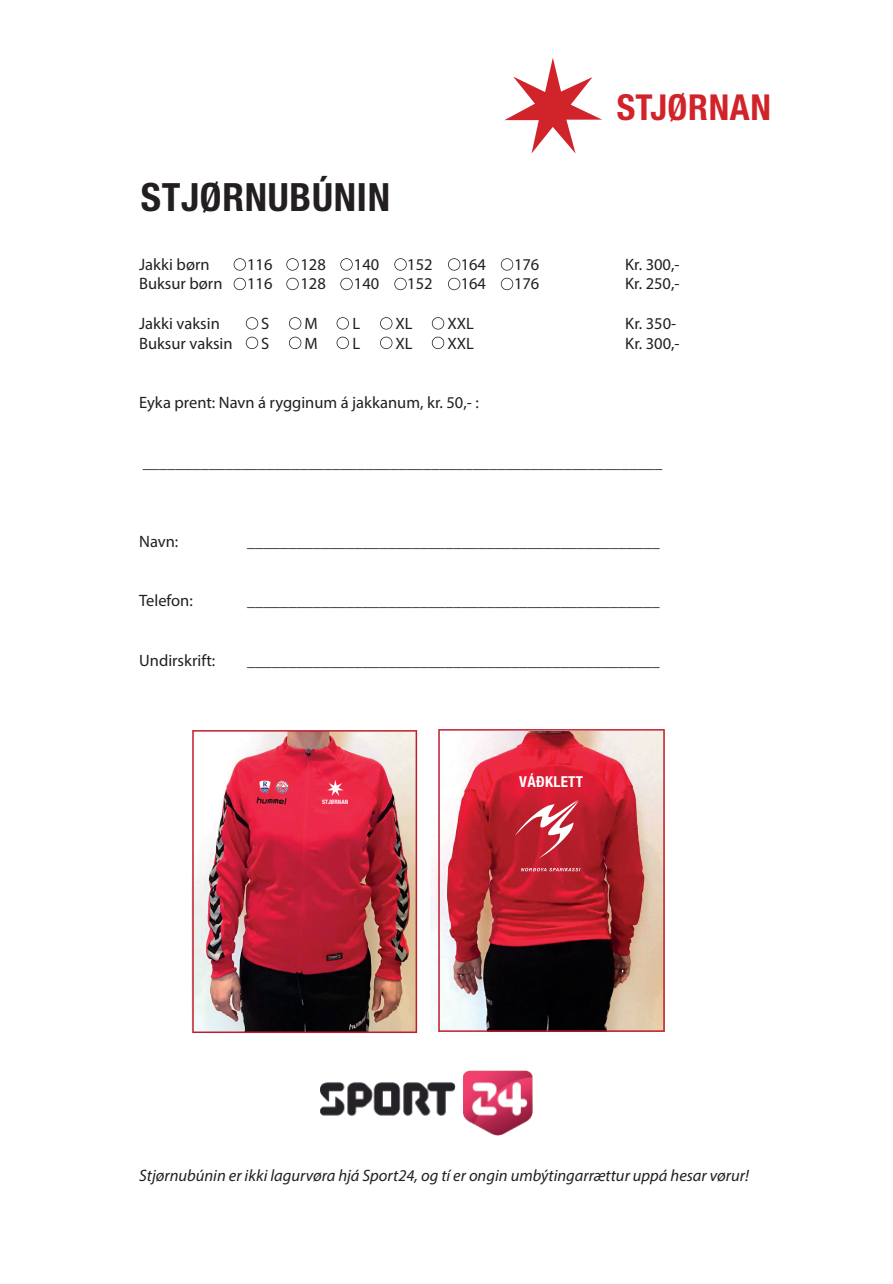
<style>
.page{position:relative;width:893px;height:1284px;background:#fff}
.page>*{position:absolute;margin:0;border:0;box-sizing:border-box;transform-origin:0 0}
.t1{font:700 condensed 39px "Helvetica Neue";letter-spacing:.02em;color:#231f20}
.t2{font:700 condensed 35.85px "Helvetica Neue";letter-spacing:.02em;color:#d1232a}
.t3{font:16.5px "Myriad Pro";color:#231f20}
.t4{font:italic 16.5px "Myriad Pro";color:#231f20}
.t5{font:700 condensed 15.15px "Helvetica Neue";letter-spacing:.02em;color:#fff}
.t6{font:700 condensed 6px "Helvetica Neue";letter-spacing:.02em;color:#fff}
</style>
<div class="page">
<img style="left:192px;top:730px;width:225px;height:303px">
<svg style="left:438px;top:729px;width:227px;height:302px;background:#ac5559"></svg>
<svg style="left:504px;top:58px;width:98px;height:95px"></svg>
<svg style="left:234px;top:258px;width:12px;height:13px"></svg>
<svg style="left:286px;top:258px;width:13px;height:13px"></svg>
<svg style="left:340px;top:258px;width:13px;height:13px"></svg>
<svg style="left:394px;top:258px;width:13px;height:13px"></svg>
<svg style="left:448px;top:258px;width:12px;height:13px"></svg>
<svg style="left:501px;top:258px;width:12px;height:13px"></svg>
<svg style="left:234px;top:278px;width:12px;height:12px"></svg>
<svg style="left:286px;top:278px;width:13px;height:12px"></svg>
<svg style="left:340px;top:278px;width:13px;height:12px"></svg>
<svg style="left:394px;top:278px;width:13px;height:12px"></svg>
<svg style="left:448px;top:278px;width:12px;height:12px"></svg>
<svg style="left:501px;top:278px;width:12px;height:12px"></svg>
<svg style="left:432px;top:317px;width:12px;height:12px"></svg>
<svg style="left:380px;top:317px;width:12px;height:12px"></svg>
<svg style="left:337px;top:317px;width:12px;height:12px"></svg>
<svg style="left:289px;top:317px;width:12px;height:12px"></svg>
<svg style="left:246px;top:317px;width:12px;height:12px"></svg>
<svg style="left:432px;top:337px;width:12px;height:12px"></svg>
<svg style="left:380px;top:337px;width:12px;height:12px"></svg>
<svg style="left:337px;top:337px;width:12px;height:12px"></svg>
<svg style="left:289px;top:337px;width:12px;height:12px"></svg>
<svg style="left:246px;top:337px;width:12px;height:12px"></svg>
<img style="left:321px;top:1070px;width:211px;height:65px">
<h1 class="t1" style="left:141px;top:175px;width:251px">STJØRNUBÚNIN</h1>
<h2 class="t2" style="left:617px;top:86px;width:156px">STJØRNAN</h2>
<p class="t3" style="left:139px;top:258px;width:72px">Jakki børn</p>
<p class="t3" style="left:247px;top:258px;width:27px">116</p>
<p class="t3" style="left:300px;top:258px;width:27px">128</p>
<p class="t3" style="left:354px;top:258px;width:27px">140</p>
<p class="t3" style="left:407px;top:258px;width:27px">152</p>
<p class="t3" style="left:461px;top:258px;width:27px">164</p>
<p class="t3" style="left:514px;top:258px;width:27px">176</p>
<p class="t3" style="left:625px;top:258px;width:56px">Kr. 300,-</p>
<p class="t3" style="left:139px;top:278px;width:85px">Buksur børn</p>
<p class="t3" style="left:247px;top:278px;width:27px">116</p>
<p class="t3" style="left:300px;top:278px;width:27px">128</p>
<p class="t3" style="left:354px;top:278px;width:27px">140</p>
<p class="t3" style="left:407px;top:278px;width:27px">152</p>
<p class="t3" style="left:461px;top:278px;width:27px">164</p>
<p class="t3" style="left:514px;top:278px;width:27px">176</p>
<p class="t3" style="left:625px;top:278px;width:56px">Kr. 250,-</p>
<p class="t3" style="left:139px;top:317px;width:82px">Jakki vaksin</p>
<p class="t3" style="left:261px;top:317px;width:10px">S</p>
<p class="t3" style="left:304px;top:317px;width:15px">M</p>
<p class="t3" style="left:353px;top:317px;width:9px">L</p>
<p class="t3" style="left:395px;top:317px;width:19px">XL</p>
<p class="t3" style="left:448px;top:317px;width:28px">XXL</p>
<p class="t3" style="left:625px;top:317px;width:52px">Kr. 350-</p>
<p class="t3" style="left:139px;top:337px;width:95px">Buksur vaksin</p>
<p class="t3" style="left:261px;top:337px;width:10px">S</p>
<p class="t3" style="left:304px;top:337px;width:15px">M</p>
<p class="t3" style="left:353px;top:337px;width:9px">L</p>
<p class="t3" style="left:395px;top:337px;width:19px">XL</p>
<p class="t3" style="left:448px;top:337px;width:28px">XXL</p>
<p class="t3" style="left:625px;top:337px;width:56px">Kr. 300,-</p>
<p class="t3" style="left:139px;top:396px;width:341px">Eyka prent: Navn á rygginum á jakkanum, kr. 50,- :</p>
<p class="t3" style="left:143px;top:456px;width:521px">_______________________________________________________________</p>
<p class="t3" style="left:139px;top:535px;width:41px">Navn:</p>
<p class="t3" style="left:139px;top:594px;width:55px">Telefon:</p>
<p class="t3" style="left:139px;top:654px;width:78px">Undirskrift:</p>
<p class="t3" style="left:247px;top:535px;width:414px">__________________________________________________</p>
<p class="t3" style="left:247px;top:594px;width:414px">__________________________________________________</p>
<p class="t3" style="left:247px;top:654px;width:414px">__________________________________________________</p>
<p class="t6" style="left:322px;top:798px;width:28px">STJØRNAN</p>
<p class="t5" style="left:519px;top:773px;width:65px">VÁÐKLETT</p>
<p class="t4" style="left:139px;top:1165px;width:611px">Stjørnubúnin er ikki lagurvøra hjá Sport24, og tí er ongin umbýtingarrættur uppá hesar vørur!</p>
</div>
